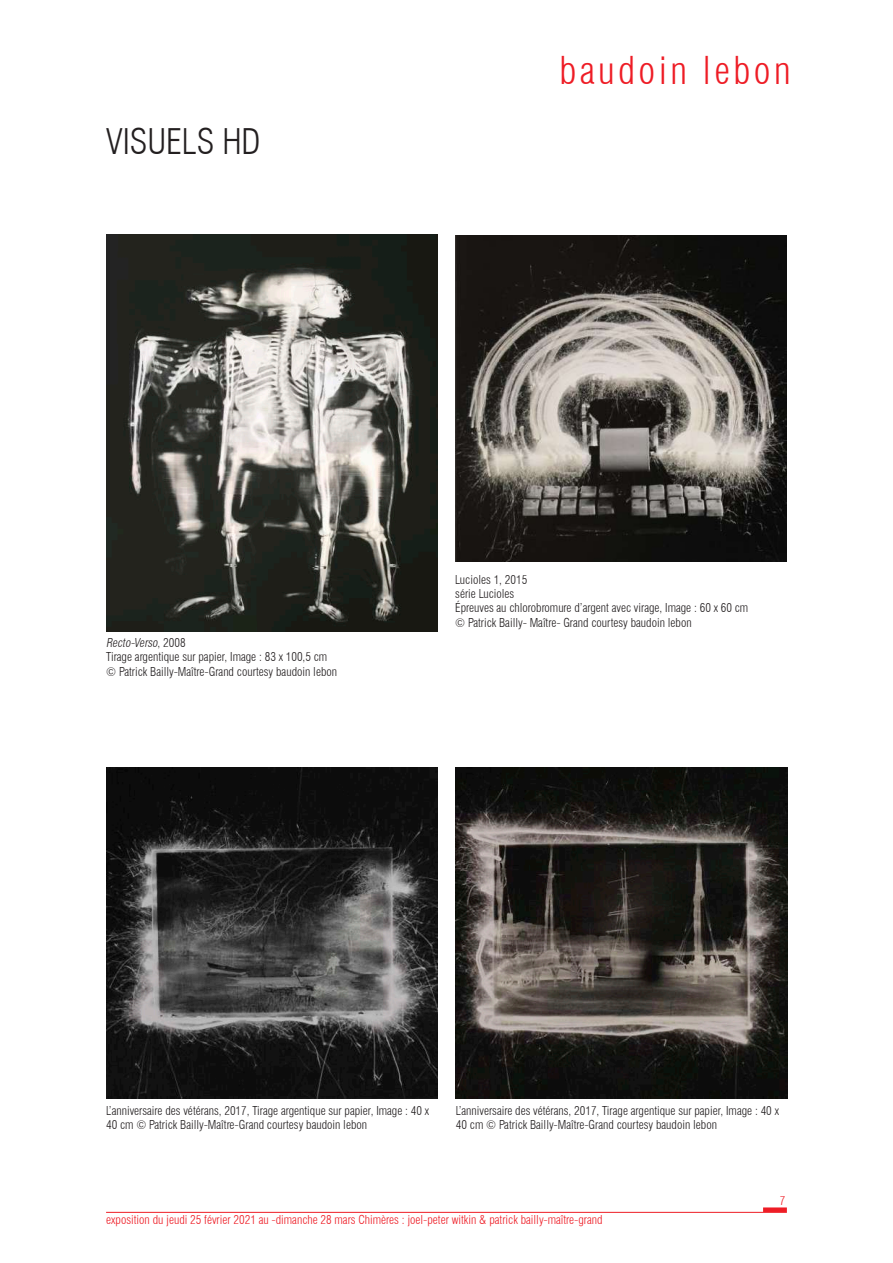
<style>
.page{position:relative;width:893px;height:1263px;background:#fff}
.page>*{position:absolute;margin:0;border:0;box-sizing:border-box;transform-origin:0 0}
.t1{font:300 condensed 37.5px "Swiss 721 BT";letter-spacing:.09em;color:#ee1c25}
.t2{font:300 condensed 34.5px "Swiss 721 BT";color:#231f20}
.t3{font:300 condensed 12px/14.4px "Swiss 721 BT";color:#231f20}
.t4{font:300 condensed 12px "Swiss 721 BT";color:#ee1c25}
.s1{font-style:italic}
</style>
<div class="page">
<hr style="left:106px;top:1212px;width:681px;height:1px;background:#ee1c25">
<div style="left:763px;top:1207px;width:24px;height:5px;background:#ee1c25"></div>
<img style="left:106px;top:235px;width:331px;height:396px">
<img style="left:106px;top:767px;width:332px;height:331px">
<img style="left:456px;top:767px;width:331px;height:331px">
<img style="left:456px;top:236px;width:331px;height:326px">
<h2 class="t2" style="left:106px;top:121px;width:156px">VISUELS HD</h2>
<h1 class="t1" style="left:560px;top:48px;width:232px">baudoin lebon</h1>
<p class="t3" style="left:106px;top:635px;width:232px"><span class="s1">Recto-Verso</span>, 2 0 0 8<br>Tirage argentique sur papier, Image : 83 x 100,5 cm © Patrick Bailly-Maître-Grand courtesy baudoin lebon</p>
<p class="t3" style="left:455px;top:572px;width:295px">Lucioles 1, 2015<br>série Lucioles<br>Épreuves au chlorobromure d’argent avec virage, Image : 60 x 60 cm © Patrick Bailly- Maître- Grand courtesy baudoin lebon</p>
<p class="t3" style="left:106px;top:1103px;width:325px">L’anniversaire des vétérans, 2017, Tirage argentique sur papier, Image : 40 x<br>40 cm © Patrick Bailly-Maître-Grand courtesy baudoin lebon</p>
<p class="t3" style="left:456px;top:1103px;width:325px">L’anniversaire des vétérans, 2017, Tirage argentique sur papier, Image : 40 x<br>40 cm © Patrick Bailly-Maître-Grand courtesy baudoin lebon</p>
<p class="t4" style="left:780px;top:1194px;width:7px">7</p>
<p class="t4" style="left:106px;top:1212px;width:498px">exposition du jeudi 25 février 2021 au -dimanche 28 mars Chimères : joel-peter witkin &amp; patrick bailly-maître-grand</p>
</div>
